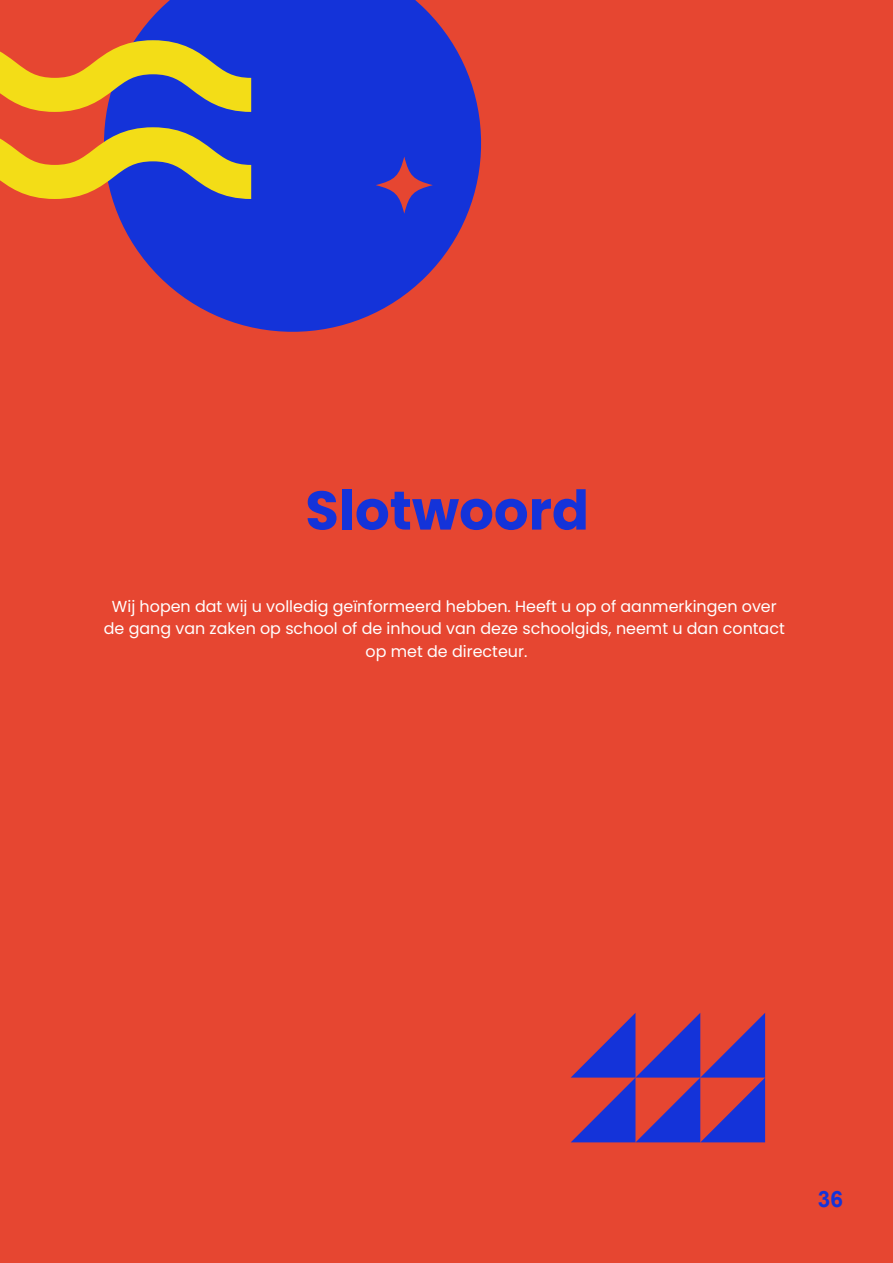
<style>
.page{position:relative;width:893px;height:1263px;background:#e64631}
.page>*{position:absolute;margin:0;border:0;box-sizing:border-box;transform-origin:0 0}
.t1{font:700 54.6px "Poppins";color:#1433d9}
.t2{font:700 22.5px "Arial";color:#1433d9}
.t3{font:15.9px/22.5px "Poppins";color:#fff;text-align:center}
</style>
<div class="page">
<svg style="left:104px;top:0;width:378px;height:332px;fill:#1433d9"></svg>
<svg style="left:376px;top:157px;width:57px;height:57px;fill:#1433d9"></svg>
<svg style="left:0;top:40px;width:251px;height:72px"></svg>
<svg style="left:0;top:127px;width:251px;height:72px"></svg>
<svg style="left:571px;top:1013px;width:194px;height:129px"></svg>
<h1 class="t1" style="left:305px;top:479px;width:285px">Slotwoord</h1>
<p class="t3" style="left:104px;top:595px;width:682px">Wij hopen dat wij u volledig geïnformeerd hebben. Heeft u op of aanmerkingen over de gang van zaken op school of de inhoud van deze schoolgids, neemt u dan contact op met de directeur.</p>
<h2 class="t2" style="left:818px;top:1183px;width:27px">36</h2>
</div>
